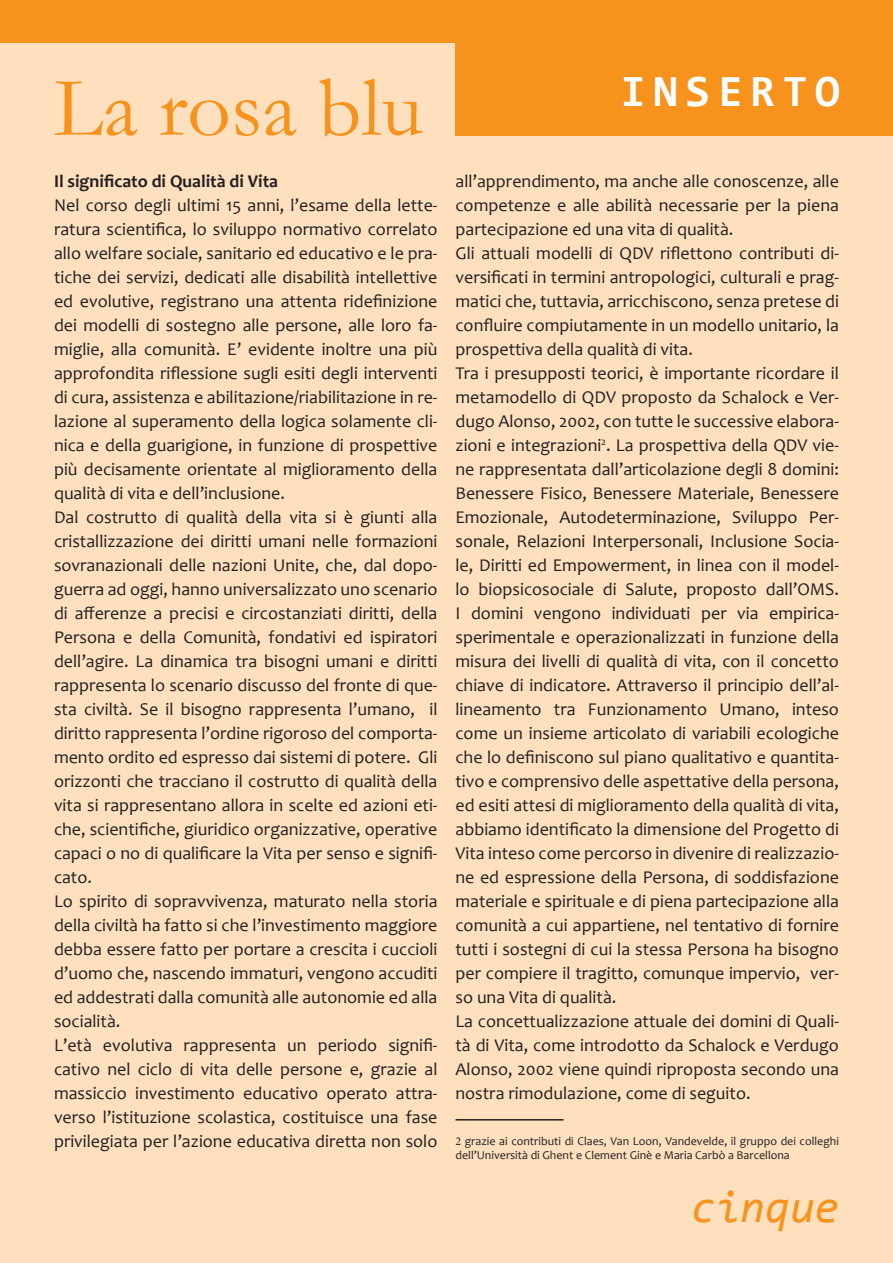
<style>
.page{position:relative;width:893px;height:1263px;background:#fee0bf}
.page>*{position:absolute;margin:0;border:0;box-sizing:border-box;transform-origin:0 0}
.t1{font:85.65px "Garamond";color:#f7931d}
.t2{font:700 45px "Consolas";letter-spacing:.17em;color:#fff}
.t3{font:italic 45px "Consolas";color:#f7931d}
.t4{font:18px/24px "Candara";color:#231f20;text-align:justify}
.t5{font:700 18px "Candara";color:#231f20}
.t6{font:12px/13.5px "Candara";color:#231f20}
.s1{font-family:"Minion Pro"}
</style>
<div class="page">
<div style="left:0;top:0;width:489px;height:43px;background:#f7931d"></div>
<div style="left:455px;top:0;width:438px;height:136px;background:#f7931d"></div>
<hr style="left:455px;top:1119px;width:108px;height:1px;background:#231f20">
<h1 class="t1" style="left:54px;top:56px;width:371px">La rosa blu</h1>
<p class="t5" style="left:54px;top:170px;width:226px">Il significato di Qualità di Vita</p>
<p class="t4" style="left:54px;top:193px;width:385px">Nel corso degli ultimi 15 anni, l’esame della lette&shy;ratura scientifica, lo sviluppo normativo correlato allo welfare sociale, sanitario ed educativo e le pra&shy;tiche dei servizi, dedicati alle disabilità intellettive ed evolutive, registrano una attenta ridefinizione dei modelli di sostegno alle persone, alle loro fa&shy;miglie, alla comunità. E’ evidente inoltre una più approfondita riflessione sugli esiti degli interventi di cura, assistenza e abilitazione/riabilitazione in re&shy;lazione al superamento della logica solamente cli&shy;nica e della guarigione, in funzione di prospettive più decisamente orientate al miglioramento della qualità di vita e dell’inclusione.</p>
<p class="t4" style="left:54px;top:505px;width:385px">Dal costrutto di qualità della vita si è giunti alla cristallizzazione dei diritti umani nelle formazioni sovranazionali delle nazioni Unite, che, dal dopo&shy;guerra ad oggi, hanno universalizzato uno scenario di afferenze a precisi e circostanziati diritti, della Persona e della Comunità, fondativi ed ispiratori dell’agire. La dinamica tra bisogni umani e diritti rappresenta lo scenario discusso del fronte di que&shy;sta civiltà. Se il bisogno rappresenta l’umano, il diritto rappresenta l’ordine rigoroso del comporta&shy;mento ordito ed espresso dai sistemi di potere. Gli orizzonti che tracciano il costrutto di qualità della vita si rappresentano allora in scelte ed azioni eti&shy;che, scientifiche, giuridico organizzative, operative capaci o no di qualificare la Vita per senso e signifi&shy;cato.</p>
<p class="t4" style="left:54px;top:889px;width:385px">Lo spirito di sopravvivenza, maturato nella storia della civiltà ha fatto si che l’investimento maggiore debba essere fatto per portare a crescita i cuccioli d’uomo che, nascendo immaturi, vengono accuditi ed addestrati dalla comunità alle autonomie ed alla socialità.</p>
<p class="t4" style="left:54px;top:1033px;width:385px">L’età evolutiva rappresenta un periodo signifi&shy;cativo nel ciclo di vita delle persone e, grazie al massiccio investimento educativo operato attra&shy;verso l’istituzione scolastica, costituisce una fase privilegiata per l’azione educativa diretta non solo</p>
<h2 class="t2" style="left:621px;top:62px;width:221px">INSERTO</h2>
<p class="t4" style="left:455px;top:169px;width:385px">all’apprendimento, ma anche alle conoscenze, alle competenze e alle abilità necessarie per la piena partecipazione ed una vita di qualità.</p>
<p class="t4" style="left:455px;top:241px;width:385px">Gli attuali modelli di QDV riflettono contributi di&shy;versificati in termini antropologici, culturali e prag&shy;matici che, tuttavia, arricchiscono, senza pretese di confluire compiutamente in un modello unitario, la prospettiva della qualità di vita.</p>
<p class="t4" style="left:455px;top:361px;width:385px">Tra i presupposti teorici, è importante ricordare il metamodello di QDV proposto da Schalock e Ver&shy;dugo Alonso, 2002, con tutte le successive elabora&shy;zioni e integrazioni<sup>2</sup>. La prospettiva della QDV vie&shy;ne rappresentata dall’articolazione degli 8 domini:<br>Benessere Fisico, Benessere Materiale, Benessere Emozionale, Autodeterminazione, Sviluppo Per&shy;sonale, Relazioni Interpersonali, Inclusione Socia&shy;le, Diritti ed Empowerment, in linea con il model&shy;lo biopsicosociale di Salute, proposto dall’OMS.<br>I domini vengono individuati per via empirica&shy;sperimentale e operazionalizzati in funzione della misura dei livelli di qualità di vita, con il concetto chiave di indicatore. Attraverso il principio dell’al&shy;lineamento tra Funzionamento Umano, inteso come un insieme articolato di variabili ecologiche che lo definiscono sul piano qualitativo e quantita&shy;tivo e comprensivo delle aspettative della persona, ed esiti attesi di miglioramento della qualità di vita, abbiamo identificato la dimensione del Progetto di Vita inteso come percorso in divenire di realizzazio&shy;ne ed espressione della Persona, di soddisfazione materiale e spirituale e di piena partecipazione alla comunità a cui appartiene, nel tentativo di fornire tutti i sostegni di cui la stessa Persona ha bisogno per compiere il tragitto, comunque impervio, ver&shy;so una Vita di qualità.</p>
<p class="t4" style="left:455px;top:1009px;width:385px">La concettualizzazione attuale dei domini di Quali&shy;tà di Vita, come introdotto da Schalock e Verdugo Alonso, 2002 viene quindi riproposta secondo una nostra rimodulazione, come di seguito.</p>
<p class="t6" style="left:455px;top:1134px;width:385px"><span class="s1">2</span> grazie ai contributi di Claes, Van Loon, Vandevelde, il gruppo dei colleghi dell’Università di Ghent e Clement Ginè e Maria Carbò a Barcellona</p>
<p class="t3" style="left:691px;top:1176px;width:150px">cinque</p>
</div>
